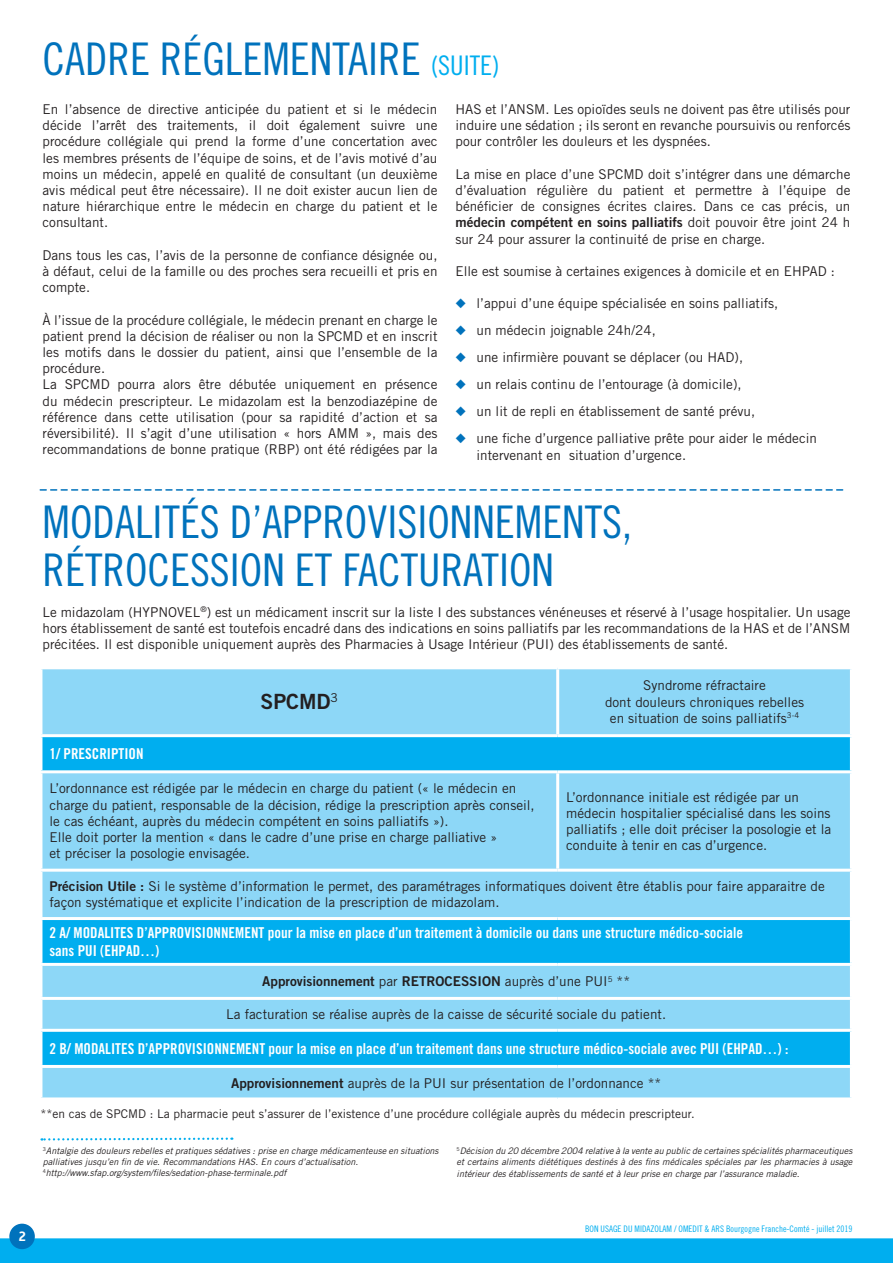
<style>
.page{position:relative;width:893px;height:1263px;background:#fff}
.page>*{position:absolute;margin:0;border:0;box-sizing:border-box;transform-origin:0 0}
.t1{font:45px/48px "Trade Gothic LT Std Cn 18";color:#0072bc}
.t2{font:21px "Trade Gothic LT Std Bd 2";color:#231f20}
.t3{font:15px/18px "Trade Gothic LT Std Bd Cn 20";color:#fff}
.t4{font:13.5px/16.2px "Trade Gothic LT Std";color:#231f20;text-align:justify}
.t5{font:13.5px "Trade Gothic LT Std Bd 2";color:#231f20}
.t6{font:700 13.5px "Alwyn New";color:#fff}
.t7{font:12px "Trade Gothic LT Std";color:#231f20}
.t8{font:italic 9px/10.8px "Trade Gothic LT Std";color:#231f20}
.t9{font:9px "Trade Gothic LT Std Cn 18";color:#00aeef}
.s1{font-size:27px;color:#00aeef}
.s2{font-family:"Trade Gothic LT Std"}
.s3{color:#0072bc}
.s4{font-family:"Trade Gothic LT Std Bd 2"}
</style>
<div class="page">
<svg style="left:0;top:1137px;width:893px;height:126px"></svg>
<div style="left:9px;top:1224px;width:26px;height:25px;background:#0072bc;border-radius:50%"></div>
<div style="left:42px;top:669px;width:808px;height:428px;background:#8dd7f7"></div>
<svg style="left:42px;top:737px;width:808px;height:328px;background:#6acdf5"></svg>
<div style="left:41px;top:918px;width:810px;height:46px;background:#00aeef"></div>
<hr style="left:556px;top:669px;width:3px;height:65px;background:#fff">
<hr style="left:39px;top:734px;width:519px;height:3px;background:#fff">
<hr style="left:558px;top:734px;width:295px;height:3px;background:#fff">
<hr style="left:39px;top:770px;width:519px;height:3px;background:#fff">
<hr style="left:558px;top:770px;width:295px;height:3px;background:#fff">
<hr style="left:556px;top:773px;width:3px;height:96px;background:#fff">
<hr style="left:39px;top:869px;width:519px;height:3px;background:#fff">
<hr style="left:558px;top:869px;width:295px;height:3px;background:#fff">
<hr style="left:39px;top:917px;width:519px;height:3px;background:#fff">
<hr style="left:39px;top:920px;width:3px;height:43px;background:#fff">
<hr style="left:558px;top:917px;width:295px;height:3px;background:#fff">
<hr style="left:850px;top:920px;width:3px;height:43px;background:#fff">
<hr style="left:39px;top:963px;width:519px;height:3px;background:#fff">
<hr style="left:558px;top:963px;width:295px;height:3px;background:#fff">
<hr style="left:39px;top:997px;width:519px;height:3px;background:#fff">
<hr style="left:558px;top:997px;width:295px;height:3px;background:#fff">
<hr style="left:39px;top:1029px;width:519px;height:3px;background:#fff">
<hr style="left:558px;top:1029px;width:295px;height:3px;background:#fff">
<hr style="left:39px;top:1065px;width:519px;height:3px;background:#fff">
<hr style="left:558px;top:1065px;width:295px;height:3px;background:#fff">
<svg style="left:40px;top:489px;width:803px;height:2px"></svg>
<svg style="left:42px;top:1137px;width:190px;height:5px"></svg>
<h1 class="t1" style="left:43px;top:35px;width:459px">CADRE RÉGLEMENTAIRE <span class="s1">(SUITE)</span></h1>
<p class="t4" style="left:43px;top:101px;width:396px">En l’absence de directive anticipée du patient et si le médecin décide l’arrêt des traitements, il doit également suivre une procédure collégiale qui prend la forme d’une concertation avec les membres présents de l’équipe de soins, et de l’avis motivé d’au moins un médecin, appelé en qualité de consultant (un deuxième avis médical peut être nécessaire). Il ne doit exister aucun lien de nature hiérarchique entre le médecin en charge du patient et le consultant.</p>
<p class="t4" style="left:43px;top:247px;width:396px">Dans tous les cas, l’avis de la personne de confiance désignée ou, à défaut, celui de la famille ou des proches sera recueilli et pris en compte.</p>
<p class="t4" style="left:43px;top:311px;width:396px;text-align:left">À l’issue de la procédure collégiale, le médecin prenant en charge le patient prend la décision de réaliser ou non la SPCMD et en inscrit les motifs dans le dossier du patient, ainsi que l’ensemble de la procédure.<br>La SPCMD pourra alors être débutée uniquement en présence du médecin prescripteur. Le midazolam est la benzodiazépine de référence dans cette utilisation (pour sa rapidité d’action et sa réversibilité). Il s’agit d’une utilisation « hors AMM », mais des recommandations de bonne pratique (RBP) ont été rédigées par la</p>
<p class="t4" style="left:455px;top:101px;width:396px">HAS et l’ANSM. Les opioïdes seuls ne doivent pas être utilisés pour induire une sédation ; ils seront en revanche poursuivis ou renforcés pour contrôler les douleurs et les dyspnées.</p>
<p class="t4" style="left:455px;top:166px;width:396px">La mise en place d’une SPCMD doit s’intégrer dans une démarche d’évaluation régulière du patient et permettre à l’équipe de bénéficier de consignes écrites claires. Dans ce cas précis, un</p>
<p class="t5" style="left:455px;top:214px;width:396px">médecin compétent en soins palliatifs <span class="s2">doit pouvoir être joint 24 h</span></p>
<p class="t4" style="left:455px;top:230px;width:311px">sur 24 pour assurer la continuité de prise en charge.</p>
<p class="t4" style="left:455px;top:263px;width:381px">Elle est soumise à certaines exigences à domicile et en EHPAD :</p>
<p class="t4" style="left:455px;top:295px;width:324px"><span class="s3">◆</span> l’appui d’une équipe spécialisée en soins palliatifs,</p>
<p class="t4" style="left:455px;top:322px;width:202px"><span class="s3">◆</span> un médecin joignable 24h/24,</p>
<p class="t4" style="left:455px;top:349px;width:289px"><span class="s3">◆</span> une infirmière pouvant se déplacer (ou HAD),</p>
<p class="t4" style="left:455px;top:376px;width:288px"><span class="s3">◆</span> un relais continu de l’entourage (à domicile),</p>
<p class="t4" style="left:455px;top:403px;width:301px"><span class="s3">◆</span> un lit de repli en établissement de santé prévu,</p>
<p class="t4" style="left:476px;top:430px;width:342px;text-indent:-21px"><span class="s3">◆</span> une fiche d’urgence palliative prête pour aider le médecin intervenant en situation d’urgence.</p>
<h1 class="t1" style="left:43px;top:497px;width:591px">MODALITÉS D’APPROVISIONNEMENTS,<br>RÉTROCESSION ET FACTURATION</h1>
<p class="t4" style="left:43px;top:603px;width:809px">Le midazolam (HYPNOVEL<sup>®</sup>) est un médicament inscrit sur la liste I des substances vénéneuses et réservé à l’usage hospitalier. Un usage hors établissement de santé est toutefois encadré dans des indications en soins palliatifs par les recommandations de la HAS et de l’ANSM précitées. Il est disponible uniquement auprès des Pharmacies à Usage Intérieur (PUI) des établissements de santé.</p>
<h2 class="t2" style="left:261px;top:689px;width:79px">SPCMD<sup>3</sup></h2>
<p class="t4" style="left:605px;top:677px;width:201px;text-align:center">Syndrome réfractaire<br>dont douleurs chroniques rebelles en situation de soins palliatifs<sup>3-4</sup></p>
<p class="t3" style="left:49px;top:745px;width:96px">1/ PRESCRIPTION</p>
<p class="t4" style="left:49px;top:780px;width:487px;text-align:left">L’ordonnance est rédigée par le médecin en charge du patient (« le médecin en charge du patient, responsable de la décision, rédige la prescription après conseil, le cas échéant, auprès du médecin compétent en soins palliatifs »).<br>Elle doit porter la mention « dans le cadre d’une prise en charge palliative »<br>et préciser la posologie envisagée.</p>
<p class="t4" style="left:566px;top:788px;width:267px;text-align:left">L’ordonnance initiale est rédigée par un médecin hospitalier spécialisé dans les soins palliatifs ; elle doit préciser la posologie et la conduite à tenir en cas d’urgence.</p>
<p class="t4" style="left:49px;top:878px;width:777px"><span class="s4">Précision Utile :</span> Si le système d’information le permet, des paramétrages informatiques doivent être établis pour faire apparaitre de façon systématique et explicite l’indication de la prescription de midazolam.</p>
<p class="t3" style="left:49px;top:923px;width:695px">2 A/ MODALITES D’APPROVISIONNEMENT pour la mise en place d’un traitement à domicile ou dans une structure médico-sociale sans PUI (EHPAD…)</p>
<p class="t5" style="left:262px;top:973px;width:369px">Approvisionnement <span class="s2">par</span> RETROCESSION <span class="s2">auprès d’une PUI</span><sup>5</sup> <span class="s2">**</span></p>
<p class="t4" style="left:226px;top:1006px;width:441px">La facturation se réalise auprès de la caisse de sécurité sociale du patient.</p>
<p class="t3" style="left:49px;top:1039px;width:740px">2 B/ MODALITES D’APPROVISIONNEMENT pour la mise en place d’un traitement dans une structure médico-sociale avec PUI (EHPAD…) :</p>
<p class="t4" style="left:231px;top:1074px;width:432px"><span class="s4">Approvisionnement</span> auprès de la PUI sur présentation de l’ordonnance **</p>
<p class="t7" style="left:40px;top:1106px;width:656px">**en cas de SPCMD : La pharmacie peut s’assurer de l’existence d’une procédure collégiale auprès du médecin prescripteur.</p>
<p class="t8" style="left:43px;top:1145px;width:397px"><sup>3</sup>Antalgie des douleurs rebelles et pratiques sédatives : prise en charge médicamenteuse en situations palliatives jusqu’en fin de vie. Recommandations HAS. En cours d’actualisation.<br><sup>4</sup>http://www.sfap.org/system/files/sedation-phase-terminale.pdf</p>
<p class="t8" style="left:457px;top:1145px;width:397px"><sup>5</sup>Décision du 20 décembre 2004 relative à la vente au public de certaines spécialités pharmaceutiques et certains aliments diététiques destinés à des fins médicales spéciales par les pharmacies à usage</p>
<p class="t8" style="left:457px;top:1169px;width:344px">intérieur des établissements de santé et à leur prise en charge par l’assurance maladie.</p>
<p class="t6" style="left:19px;top:1228px;width:9px">2</p>
<p class="t9" style="left:585px;top:1223px;width:269px">BON USAGE DU MIDAZOLAM / OMEDIT &amp; ARS Bourgogne Franche-Comté - juillet 2019</p>
</div>
